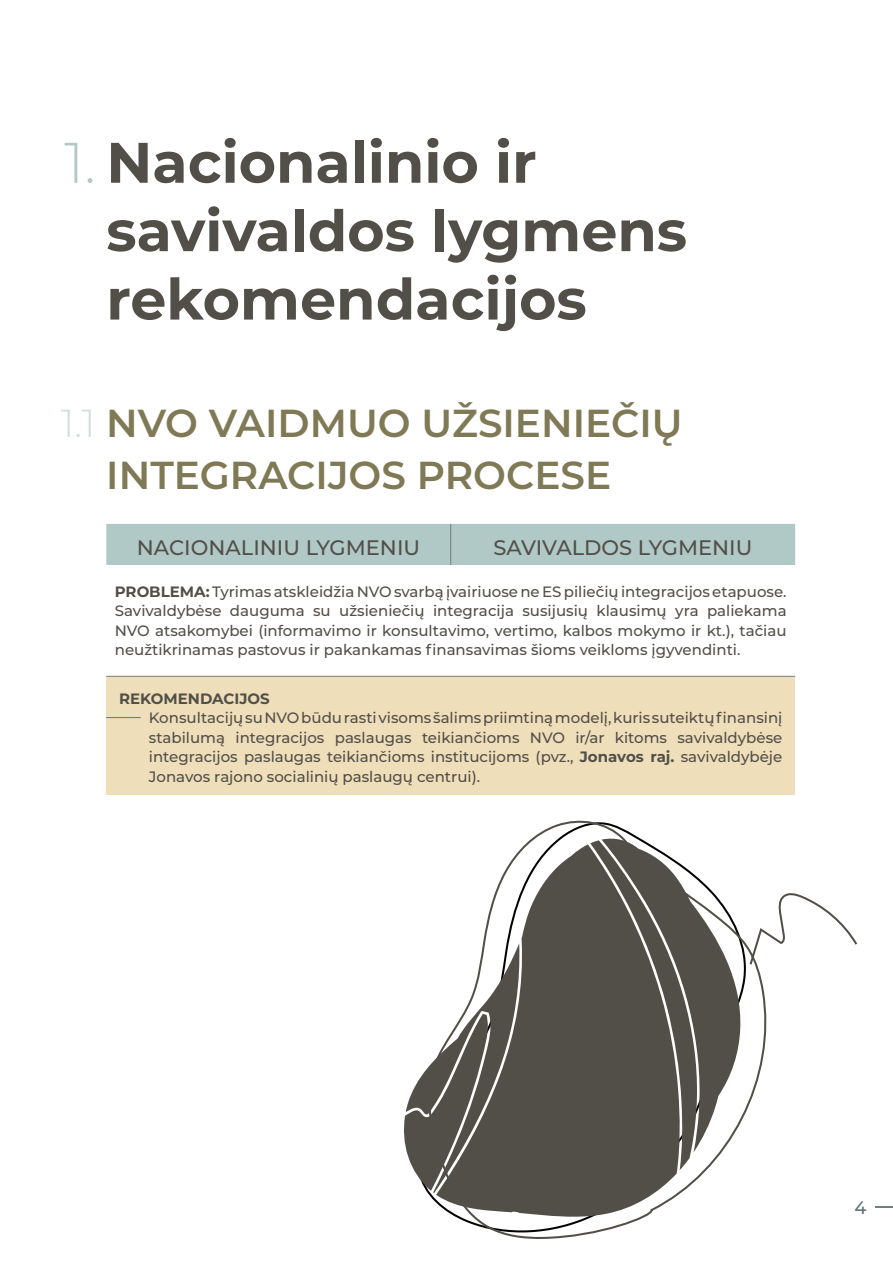
<style>
.page{position:relative;width:893px;height:1263px;background:#fff}
.page>*{position:absolute;margin:0;border:0;box-sizing:border-box;transform-origin:0 0}
.t1{font:700 57px/68.4px "Montserrat";color:#524f48}
.t2{font:600 39px/51px "Montserrat";color:#7f7955}
.t3{font:500 21px "Montserrat";color:#524f48}
.t4{font:500 18px "Montserrat";color:#627173}
.t5{font:500 15px/19.5px "Montserrat";color:#524f48;text-align:justify}
.t6{font:700 15px "Montserrat";color:#524f48}
.s1{font-weight:300;color:#b0c9c6}
.s2{font-weight:300;color:#d0dfdd}
.s3{font-weight:700}
</style>
<div class="page">
<svg style="left:875px;top:1206px;width:18px;height:2px"></svg>
<svg style="left:404px;top:1074px;width:19px;height:111px"></svg>
<svg style="left:423px;top:820px;width:435px;height:419px"></svg>
<div style="left:106px;top:524px;width:689px;height:41px;background:#b0c9c6"></div>
<div style="left:106px;top:676px;width:689px;height:118px;background:#eedeba"></div>
<hr style="left:106px;top:676px;width:345px;height:1px;background:#717f80">
<hr style="left:451px;top:676px;width:344px;height:1px;background:#717f80">
<hr style="left:450px;top:524px;width:1px;height:41px;background:#717f80">
<hr style="left:106px;top:717px;width:35px;height:1px;background:#717f80">
<h1 class="t1" style="left:106px;top:125px;width:582px;text-indent:-42px"><span class="s1">1.</span> Nacionalinio ir savivaldos lygmens rekomendacijos</h1>
<h2 class="t2" style="left:106px;top:396px;width:578px;text-indent:-46px"><span class="s2">1.1</span> NVO VAIDMUO UŽSIENIEČIŲ<br>INTEGRACIJOS PROCESE</h2>
<h3 class="t3" style="left:137px;top:532px;width:285px">NACIONALINIU LYGMENIU</h3>
<h3 class="t3" style="left:494px;top:532px;width:260px">SAVIVALDOS LYGMENIU</h3>
<p class="t5" style="left:115px;top:581px;width:673px"><span class="s3">PROBLEMA:</span> Tyrimas atskleidžia NVO svarbą įvairiuose ne ES piliečių integracijos etapuose.<br>Savivaldybėse dauguma su užsieniečių integracija susijusių klausimų yra paliekama NVO atsakomybei (informavimo ir konsultavimo, vertimo, kalbos mokymo ir kt.), tačiau neužtikrinamas pastovus ir pakankamas finansavimas šioms veikloms įgyvendinti.</p>
<p class="t6" style="left:119px;top:687px;width:152px">REKOMENDACIJOS</p>
<p class="t5" style="left:149px;top:707px;width:635px">Konsultacijų su NVO būdu rasti visoms šalims priimtiną modelį, kuris suteiktų finansinį stabilumą integracijos paslaugas teikiančioms NVO ir/ar kitoms savivaldybėse integracijos paslaugas teikiančioms institucijoms (pvz., <span class="s3">Jonavos raj.</span> savivaldybėje Jonavos rajono socialinių paslaugų centrui).</p>
<p class="t4" style="left:854px;top:1195px;width:14px">4</p>
</div>
